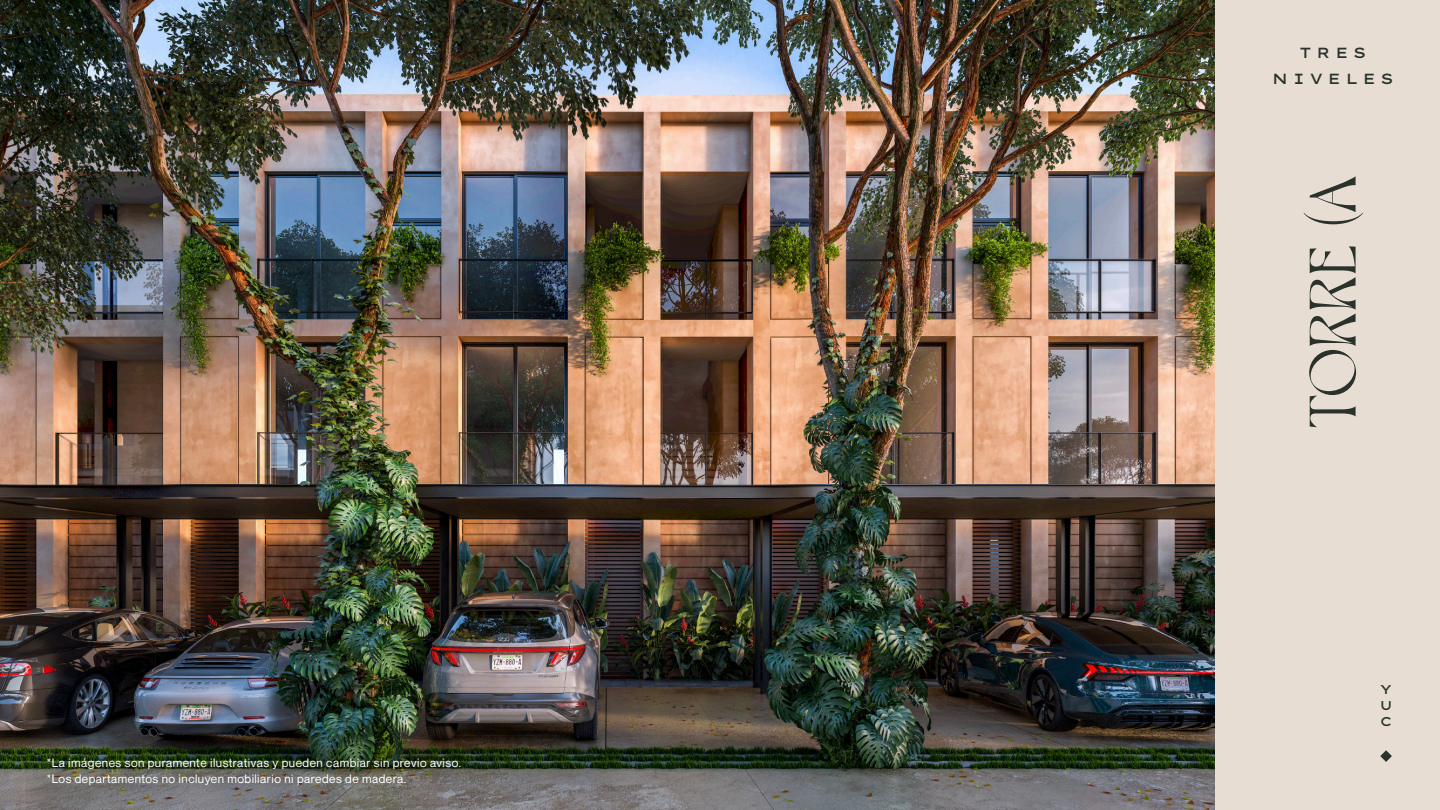
<style>
.page{position:relative;width:1440px;height:810px;background:#e8ddd3}
.page>*{position:absolute;margin:0;border:0;box-sizing:border-box;transform-origin:0 0}
.t1{font:65.47px "Dahlia";letter-spacing:.04em;color:#2a332b}
.t2{font:500 14.7px/26px "Lexend Zetta";letter-spacing:.28em;color:#2a332b;text-align:center}
.t3{font:500 12.75px/16.4px "Lexend Zetta";color:#2a332b;text-align:justify}
.t4{font:12px/16.5px "Neue Montreal";letter-spacing:.04em;color:#fff}
</style>
<div class="page">
<img style="left:0;top:0;width:1215px;height:810px">
<svg style="left:1380px;top:750px;width:12px;height:12px"></svg>
<p class="t4" style="left:47px;top:754px;width:416px">*La imágenes son puramente ilustrativas y pueden cambiar sin previo aviso. *Los departamentos no incluyen mobiliario ni paredes de madera.</p>
<p class="t2" style="left:1272px;top:39px;width:124px">TRES<br>NIVELES</p>
<h1 class="t1" style="left:1291px;top:427px;width:253px;rotate:-90deg">TORRE (A</h1>
<p class="t3" style="left:1379px;top:680px;width:13px">Y U C</p>
</div>
